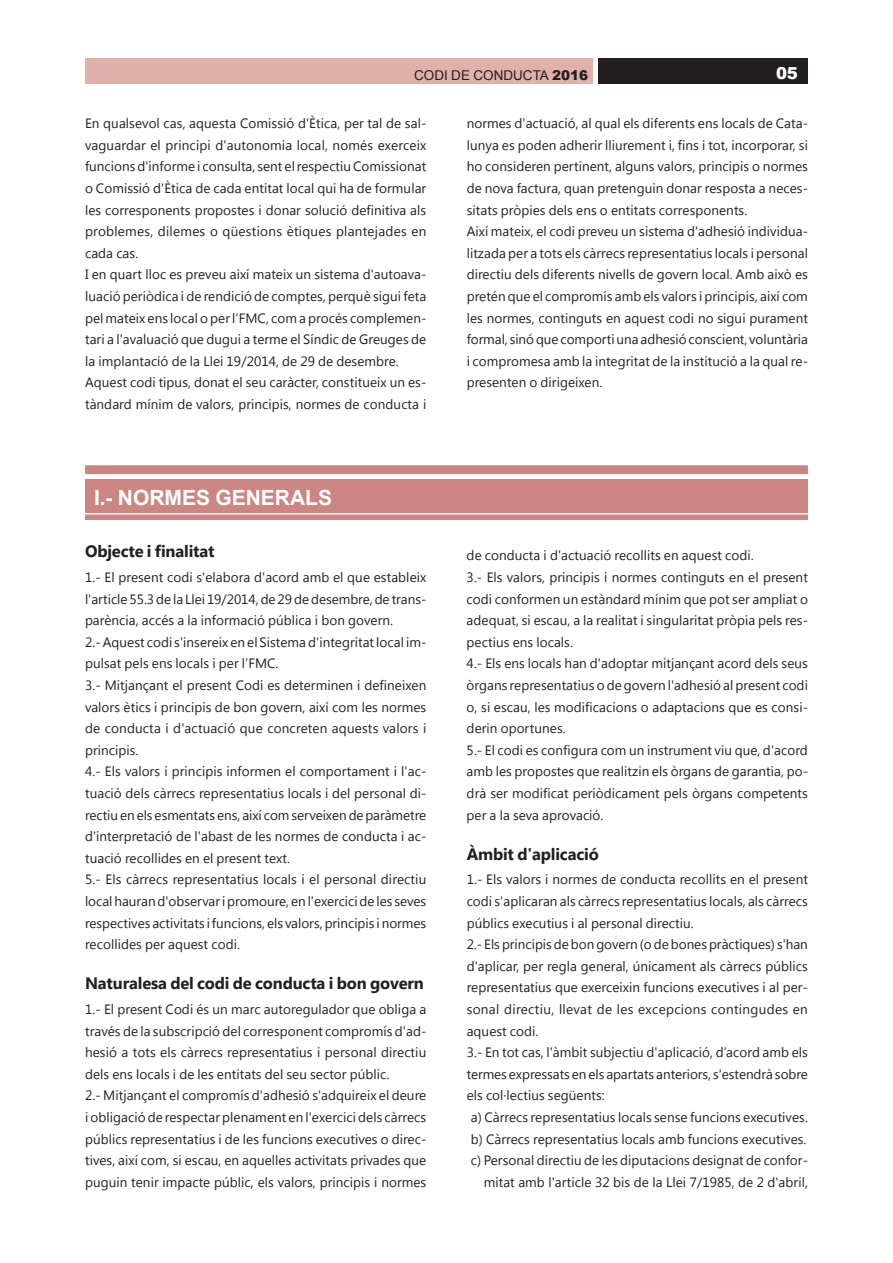
<style>
.page{position:relative;width:893px;height:1263px;background:#fff}
.page>*{position:absolute;margin:0;border:0;box-sizing:border-box;transform-origin:0 0}
.t1{font:700 21px "Arial";color:#fff}
.t2{font:700 16.5px "Segoe UI";letter-spacing:-.01em;color:#231f20}
.t3{font:900 16.5px "Arial";color:#fff}
.t4{font:13.5px/21.6px "Segoe UI";letter-spacing:.005em;color:#231f20}
.t5{font:13.5px "Segoe UI";letter-spacing:.025em;color:#231f20}
.t6{font:13.5px "Arial";color:#231f20}
.s1{font-weight:900}
</style>
<div class="page">
<div style="left:85px;top:479px;width:723px;height:40px;background:#cc8681"></div>
<div style="left:85px;top:465px;width:723px;height:9px;background:#cc8681"></div>
<hr style="left:85px;top:513px;width:723px;height:1px;background:#fff">
<div style="left:85px;top:58px;width:508px;height:26px;background:#e0b1aa"></div>
<div style="left:598px;top:58px;width:210px;height:26px;background:#231f20"></div>
<p class="t6" style="left:414px;top:68px;width:176px">CODI DE CONDUCTA <span class="s1">2016</span></p>
<p class="t3" style="left:776px;top:61px;width:23px">05</p>
<p class="t4" style="left:85px;top:112px;width:343px">En qualsevol cas, aquesta Comissió d'Ètica, per tal de sal&shy;vaguardar el principi d'autonomia local, només exerceix funcions d'informe i consulta, sent elrespectiuComissionat o Comissió d'Ètica de cada entitat local qui ha de formular les corresponents propostes i donar solució definitiva als problemes, dilemes o qüestions ètiques plantejades en cada cas.<br>I en quart lloc es preveu així mateix un sistema d'autoava&shy;luació periòdica i de rendició de comptes, perquè sigui feta pel mateix ens local o perl’FMC, com a procés complemen&shy;tari a l'avaluació que dugui a terme el Síndic de Greuges de la implantació de la Llei 19/2014, de 29 de desembre.<br>Aquest codi tipus, donat el seu caràcter, constitueix un es&shy;tàndard mínim de valors, principis, normes de conducta i</p>
<p class="t4" style="left:467px;top:112px;width:343px">normes d'actuació, al qual els diferents ens locals de Cata&shy;lunya es poden adherir lliurement i, fins i tot, incorporar, si ho consideren pertinent, alguns valors, principis o normes de nova factura, quan pretenguin donar resposta a neces&shy;sitats pròpies dels ens o entitats corresponents.<br>Així mateix, el codi preveu un sistema d'adhesió individua&shy;litzada per a tots els càrrecs representatius locals i personal directiu dels diferents nivells de govern local. Amb això es pretén que el compromís amb els valors i principis, així com les normes, continguts en aquest codi no sigui purament formal, sinóque comporti una adhesióconscient, voluntària i compromesa amb la integritat de la institució a la qual re&shy;presenten o dirigeixen.</p>
<h1 class="t1" style="left:94px;top:485px;width:240px">I.- NORMES GENERALS</h1>
<p class="t2" style="left:85px;top:539px;width:131px">Objecte i finalitat</p>
<p class="t4" style="left:85px;top:565px;width:343px">1.- El present codi s'elabora d'acord amb el que estableix l'article 55.3de la Llei 19/2014,de 29dedesembre,de trans&shy;parència, accés a la informació pública i bon govern.<br>2.-Aquest codi s'insereix en el Sistema d'integritatlocal im&shy;pulsat pels ens locals i per l’FMC.<br>3.- Mitjançant el present Codi es determinen i defineixen valors ètics i principis de bon govern, així com les normes de conducta i d'actuació que concreten aquests valors i principis.<br>4.- Els valors i principis informen el comportament i l'ac&shy;tuació dels càrrecs representatius locals i del personal di&shy;rectiu en els esmentats ens, així com serveixendeparàmetre d'interpretació de l'abast de les normes de conducta i ac&shy;tuació recollides en el present text.<br>5.- Els càrrecs representatius locals i el personal directiu local haurand'observaripromoure, en l'exercicide les seves respectives activitats ifuncions, els valors,principis i normes recollides per aquest codi.</p>
<p class="t2" style="left:85px;top:971px;width:340px">Naturalesa del codi de conducta i bon govern</p>
<p class="t4" style="left:85px;top:997px;width:343px">1.- El present Codi és un marc autoregulador que obliga a través de la subscripció del corresponent compromís d'ad&shy;hesió a tots els càrrecs representatius i personal directiu dels ens locals i de les entitats del seu sector públic.<br>2.- Mitjançant el compromís d'adhesió s'adquireix el deure i obligació de respectar plenament en l'exercici dels càrrecs públics representatius i de les funcions executives o direc&shy;tives, així com, si escau, en aquelles activitats privades que puguin tenir impacte públic, els valors, principis i normes</p>
<p class="t4" style="left:467px;top:544px;width:343px">de conducta i d'actuació recollits en aquest codi.<br>3.- Els valors, principis i normes continguts en el present codi conformen un estàndard mínim que pot ser ampliat o adequat, si escau, a la realitat i singularitat pròpia pels res&shy;pectius ens locals.<br>4.- Els ens locals han d'adoptar mitjançant acord dels seus òrgans representatius o de govern l'adhesió al present codi o, si escau, les modificacions o adaptacions que es consi&shy;derin oportunes.<br>5.- El codi es configura com un instrument viu que, d'acord amb les propostes que realitzin els òrgans de garantia, po&shy;drà ser modificat periòdicament pels òrgans competents per a la seva aprovació.</p>
<p class="t2" style="left:467px;top:842px;width:134px">Àmbit d'aplicació</p>
<p class="t4" style="left:467px;top:868px;width:343px">1.- Els valors i normes de conducta recollits en el present</p>
<p class="t4" style="left:467px;top:889px;width:343px">codi s'aplicaran als càrrecs representatius locals, als càrrecs</p>
<p class="t4" style="left:467px;top:911px;width:229px">públics executius i al personal directiu.</p>
<p class="t4" style="left:467px;top:933px;width:343px">2.- Elsprincipisdebongovern (odebonespràctiques) s'han</p>
<p class="t4" style="left:467px;top:954px;width:343px">d'aplicar, per regla general, únicament als càrrecs públics</p>
<p class="t4" style="left:467px;top:976px;width:343px">representatius que exerceixin funcions executives i al per-</p>
<p class="t5" style="left:467px;top:999px;width:343px">sonal directiu, llevat de les excepcions contingudes en</p>
<p class="t4" style="left:467px;top:1019px;width:73px">aquest codi.</p>
<p class="t4" style="left:467px;top:1041px;width:343px">3.- En tot cas, l'àmbit subjectiu d'aplicació, d’acord amb els</p>
<p class="t4" style="left:467px;top:1062px;width:343px">termes expressats en els apartats anteriors, s'estendrà sobre</p>
<p class="t4" style="left:467px;top:1084px;width:140px">els col·lectius següents:</p>
<p class="t4" style="left:471px;top:1105px;width:339px">a) Càrrecs representatius locals sense funcions executives.</p>
<p class="t4" style="left:471px;top:1127px;width:337px">b) Càrrecs representatius locals amb funcions executives.</p>
<p class="t4" style="left:471px;top:1149px;width:339px">c) Personal directiu de les diputacions designat de confor-</p>
<p class="t4" style="left:484px;top:1170px;width:326px">mitat amb l'article 32 bis de la Llei 7/1985, de 2 d'abril,</p>
</div>
